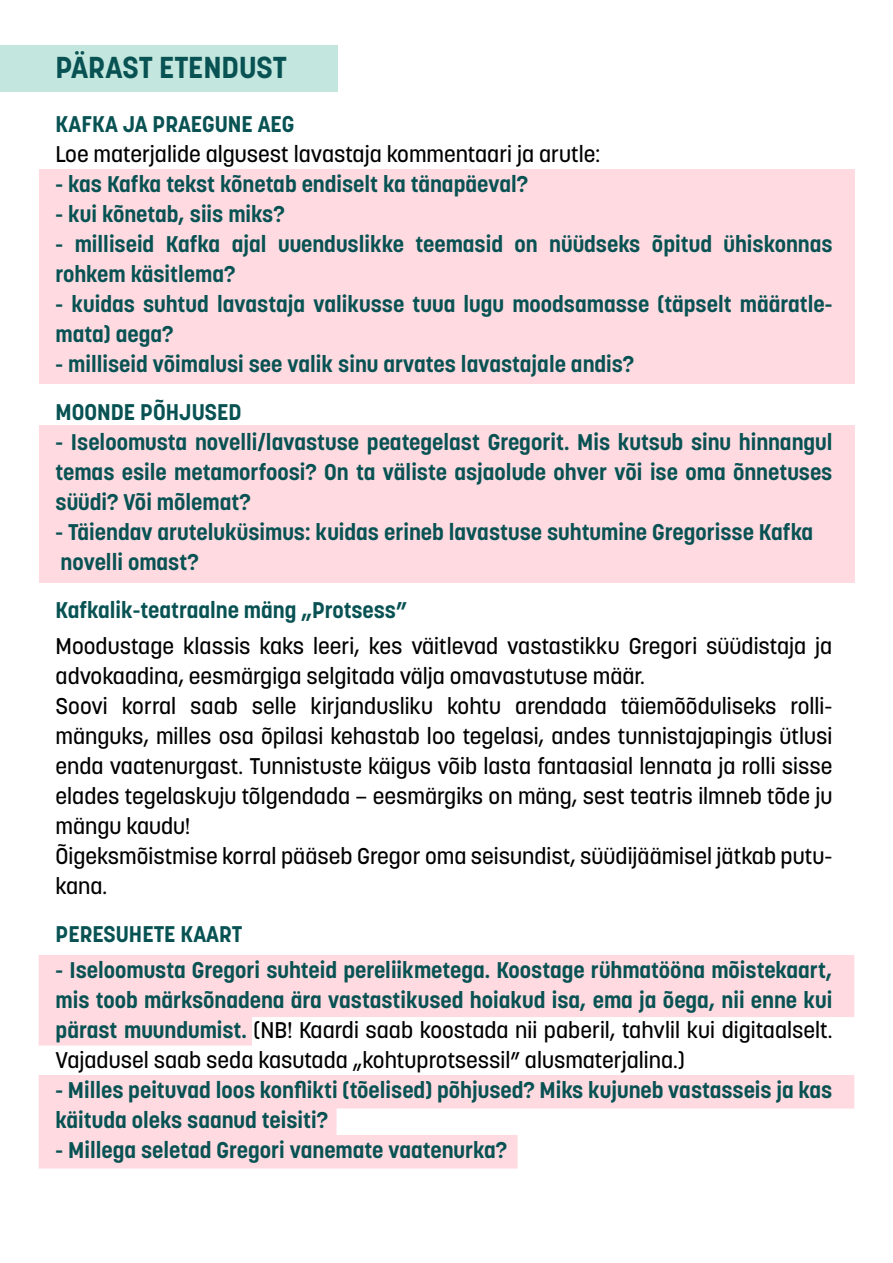
<style>
.page{position:relative;width:893px;height:1263px;background:#fff}
.page>*{position:absolute;margin:0;border:0;box-sizing:border-box;transform-origin:0 0}
.t1{font:700 30px "Korolev";color:#085253}
.t2{font:700 22.5px/30px "Korolev";color:#085253}
.t3{font:500 22.5px/30px "Korolev";color:#000}
.s1{font-weight:500;color:#000}
</style>
<div class="page">
<div style="left:0;top:45px;width:337px;height:47px;background:#c3e6de"></div>
<svg style="left:39px;top:955px;width:815px;height:90px;fill:#ffdbe1"></svg>
<svg style="left:39px;top:1075px;width:815px;height:93px;fill:#ffdbe1"></svg>
<div style="left:39px;top:170px;width:815px;height:214px;background:#ffdbe1"></div>
<div style="left:39px;top:426px;width:815px;height:157px;background:#ffdbe1"></div>
<h1 class="t1" style="left:56px;top:49px;width:233px">PÄRAST ETENDUST</h1>
<p class="t2" style="left:56px;top:109px;width:240px">KAFKA JA PRAEGUNE AEG</p>
<p class="t3" style="left:56px;top:139px;width:546px">Loe materjalide algusest lavastaja kommentaari ja arutle:</p>
<p class="t2" style="left:56px;top:169px;width:474px">- kas Kafka tekst kõnetab endiselt ka tänapäeval?</p>
<p class="t2" style="left:56px;top:199px;width:231px">- kui kõnetab, siis miks?</p>
<p class="t2" style="left:56px;top:229px;width:778px">- milliseid Kafka ajal uuenduslikke teemasid on nüüdseks õpitud ühiskonnas rohkem käsitlema?</p>
<p class="t2" style="left:56px;top:289px;width:778px">- kuidas suhtud lavastaja valikusse tuua lugu moodsamasse (täpselt määratle&shy;mata) aega?</p>
<p class="t2" style="left:56px;top:340px;width:580px;line-height:48px">- milliseid võimalusi see valik sinu arvates lavastajale andis?<br>MOONDE PÕHJUSED</p>
<p class="t2" style="left:56px;top:427px;width:778px;text-align:justify">- Iseloomusta novelli/lavastuse peategelast Gregorit. Mis kutsub sinu hinnangul temas esile metamorfoosi? On ta väliste asjaolude ohver või ise oma õnnetuses süüdi? Või mõlemat?</p>
<p class="t2" style="left:56px;top:517px;width:759px">- Täiendav aruteluküsimus: kuidas erineb lavastuse suhtumine Gregorisse Kafka novelli omast?</p>
<p class="t2" style="left:56px;top:595px;width:353px">Kafkalik-teatraalne mäng „Protsess”</p>
<p class="t3" style="left:56px;top:631px;width:778px">Moodustage klassis kaks leeri, kes väitlevad vastastikku Gregori süüdistaja ja advokaadina, eesmärgiga selgitada välja omavastutuse määr.<br>Soovi korral saab selle kirjandusliku kohtu arendada täiemõõduliseks rolli&shy;mänguks, milles osa õpilasi kehastab loo tegelasi, andes tunnistajapingis ütlusi enda vaatenurgast. Tunnistuste käigus võib lasta fantaasial lennata ja rolli sisse elades tegelaskuju tõlgendada – eesmärgiks on mäng, sest teatris ilmneb tõde ju mängu kaudu!<br>Õigeksmõistmise korral pääseb Gregor oma seisundist, süüdijäämisel jätkab putu&shy;kana.</p>
<p class="t2" style="left:56px;top:919px;width:188px">PERESUHETE KAART</p>
<p class="t2" style="left:56px;top:955px;width:778px;text-align:justify">- Iseloomusta Gregori suhteid pereliikmetega. Koostage rühmatööna mõistekaart, mis toob märksõnadena ära vastastikused hoiakud isa, ema ja õega, nii enne kui pärast muundumist. <span class="s1">(NB! Kaardi saab koostada nii paberil, tahvlil kui digitaalselt.<br>Vajadusel saab seda kasutada „kohtuprotsessil” alusmaterjalina.)</span></p>
<p class="t2" style="left:56px;top:1075px;width:778px">- Milles peituvad loos konflikti (tõelised) põhjused? Miks kujuneb vastasseis ja kas käituda oleks saanud teisiti?</p>
<p class="t2" style="left:56px;top:1135px;width:453px">- Millega seletad Gregori vanemate vaatenurka?</p>
</div>
